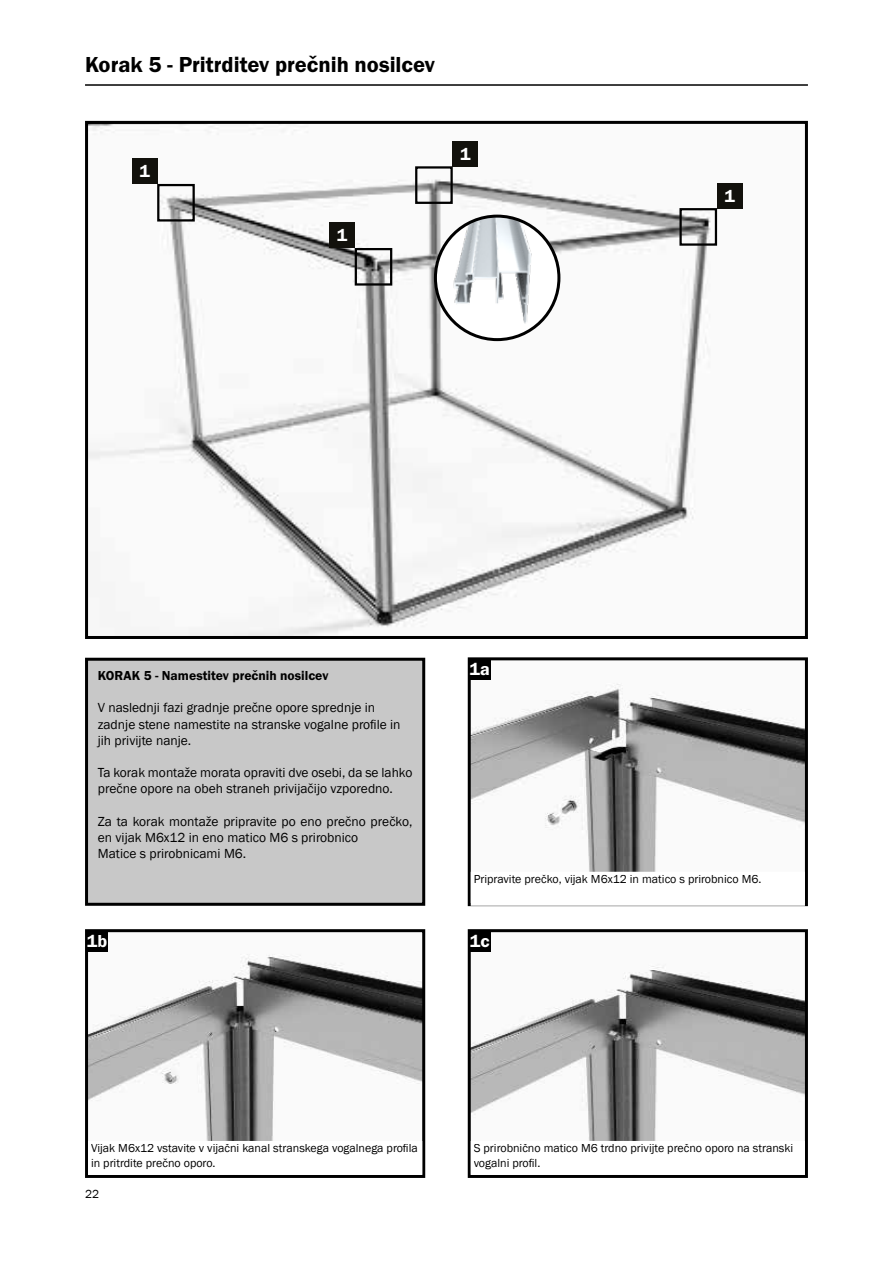
<style>
.page{position:relative;width:893px;height:1263px;background:#fff}
.page>*{position:absolute;margin:0;border:0;box-sizing:border-box;transform-origin:0 0}
.t1{font:22.5px "Franklin Gothic URW Dem";color:#000}
.t2{font:18px "Franklin Gothic URW Dem";color:#fff}
.t3{font:17.85px "Franklin Gothic URW Dem";color:#fff}
.t4{font:13.5px/16.2px "Franklin Gothic";color:#000}
.t5{font:13.5px "Franklin Gothic URW Dem";color:#000}
.t6{font:12px/14.4px "Franklin Gothic";color:#000}
</style>
<div class="page">
<hr style="left:85px;top:84px;width:723px;height:2px;background:#000">
<img style="left:472px;top:661px;width:332px;height:211px">
<div style="left:468px;top:657px;width:340px;height:249px;border:3px solid #000"></div>
<img style="left:89px;top:954px;width:332px;height:187px">
<div style="left:85px;top:929px;width:340px;height:249px;border:3px solid #000"></div>
<img style="left:472px;top:933px;width:332px;height:208px">
<div style="left:468px;top:929px;width:340px;height:249px;border:3px solid #000"></div>
<img style="left:89px;top:125px;width:654px;height:510px">
<div style="left:85px;top:121px;width:723px;height:518px;border:3px solid #000"></div>
<div style="left:469px;top:659px;width:21px;height:21px;background:#000"></div>
<div style="left:86px;top:931px;width:22px;height:21px;background:#000"></div>
<div style="left:469px;top:931px;width:21px;height:21px;background:#000"></div>
<div style="left:87px;top:659px;width:337px;height:245px;background:#c8c8c8"></div>
<div style="left:85px;top:658px;width:340px;height:248px;border:3px solid #000"></div>
<img style="left:435px;top:216px;width:124px;height:124px;border-radius:62px">
<div style="left:434px;top:215px;width:126px;height:126px;border:3px solid #000;border-radius:50%"></div>
<div style="left:355px;top:248px;width:37px;height:38px;border:2px solid #000"></div>
<div style="left:330px;top:223px;width:25px;height:25px;background:#12110c"></div>
<div style="left:157px;top:184px;width:38px;height:38px;border:2px solid #000"></div>
<div style="left:132px;top:159px;width:25px;height:25px;background:#12110c"></div>
<div style="left:415px;top:166px;width:38px;height:38px;border:2px solid #000"></div>
<div style="left:453px;top:141px;width:25px;height:25px;background:#12110c"></div>
<div style="left:679px;top:208px;width:38px;height:38px;border:2px solid #000"></div>
<div style="left:717px;top:183px;width:25px;height:25px;background:#12110c"></div>
<div style="left:471px;top:872px;width:334px;height:34px;border:3px solid #fff"></div>
<h1 class="t1" style="left:85px;top:50px;width:352px">Korak 5 - Pritrditev prečnih nosilcev</h1>
<h3 class="t3" style="left:139px;top:160px;width:12px">1</h3>
<h3 class="t3" style="left:337px;top:224px;width:12px">1</h3>
<h3 class="t3" style="left:460px;top:143px;width:12px">1</h3>
<h3 class="t3" style="left:724px;top:185px;width:12px">1</h3>
<p class="t5" style="left:98px;top:667px;width:232px">KORAK 5 - Namestitev prečnih nosilcev</p>
<p class="t4" style="left:98px;top:700px;width:304px">V naslednji fazi gradnje prečne opore sprednje in zadnje stene namestite na stranske vogalne profile in jih privijte nanje.</p>
<p class="t4" style="left:98px;top:765px;width:316px">Ta korak montaže morata opraviti dve osebi, da se lahko prečne opore na obeh straneh privijačijo vzporedno.</p>
<p class="t4" style="left:98px;top:813px;width:316px">Za ta korak montaže pripravite po eno prečno prečko, en vijak M6x12 in eno matico M6 s prirobnico<br>Matice s prirobnicami M6.</p>
<h2 class="t2" style="left:470px;top:658px;width:22px">1a</h2>
<p class="t6" style="left:474px;top:872px;width:289px">Pripravite prečko, vijak M6x12 in matico s prirobnico M6.</p>
<h2 class="t2" style="left:87px;top:930px;width:22px">1b</h2>
<h2 class="t2" style="left:470px;top:930px;width:21px">1c</h2>
<p class="t6" style="left:91px;top:1141px;width:328px">Vijak M6x12 vstavite v vijačni kanal stranskega vogalnega profila in pritrdite prečno oporo.</p>
<p class="t6" style="left:474px;top:1141px;width:321px">S prirobnično matico M6 trdno privijte prečno oporo na stranski vogalni profil.</p>
<p class="t6" style="left:85px;top:1187px;width:16px">22</p>
</div>
